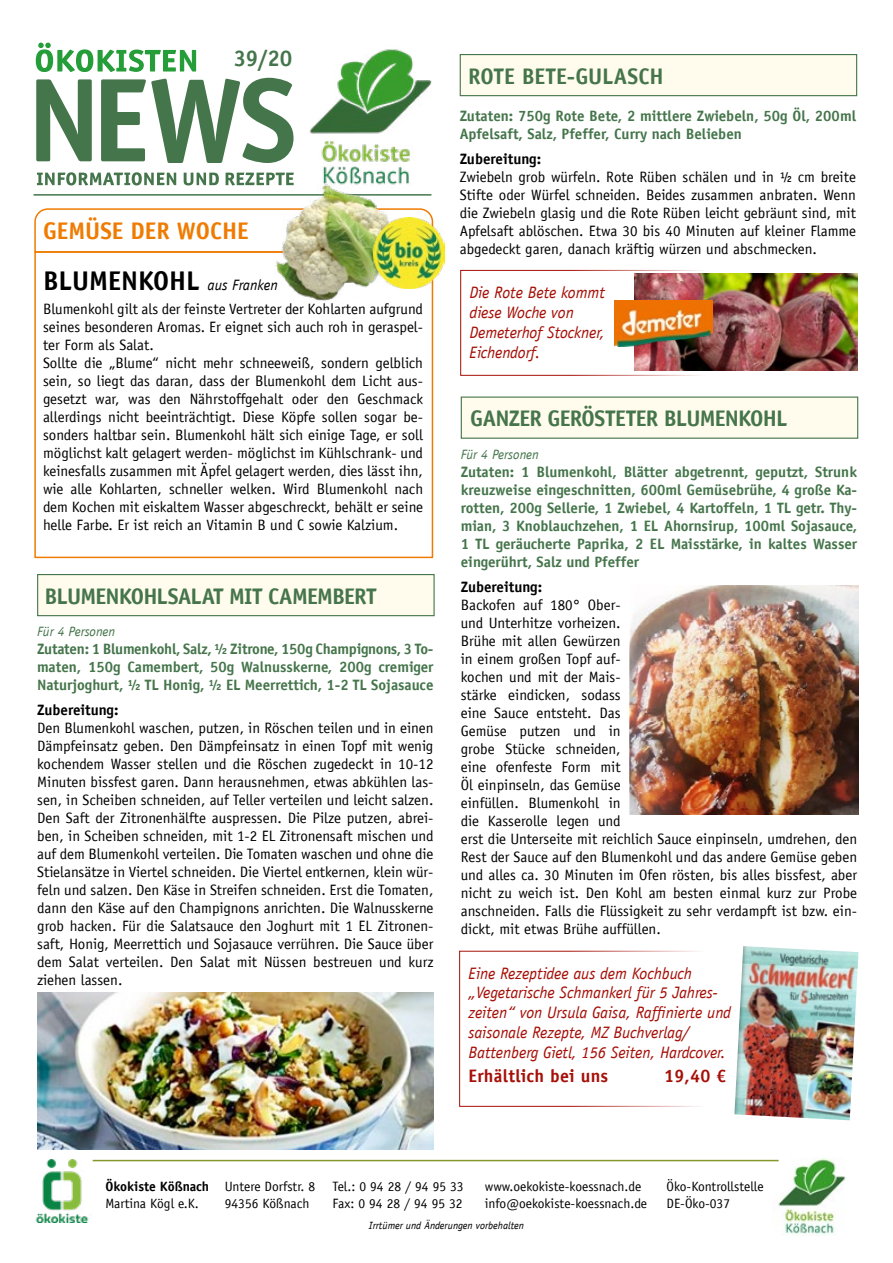
<style>
.page{position:relative;width:893px;height:1263px;background:#fff}
.page>*{position:absolute;margin:0;border:0;box-sizing:border-box;transform-origin:0 0}
.t1{font:700 27px "Officina Sans LT";color:#000}
.t2{font:700 24px "Officina Sans LT";color:#ef7b00}
.t3{font:700 22.5px "Officina Sans LT";letter-spacing:-.03em;color:#45754b}
.t4{font:700 22.5px "Officina Sans LT";letter-spacing:.005em;color:#45754b}
.t5{font:700 18px "Officina Sans LT";letter-spacing:.015em;color:#a51008}
.t6{font:italic 16.5px/19.8px "Officina Sans LT";letter-spacing:-.005em;color:#a51008}
.t7{font:15px/18px "Officina Sans LT";color:#000}
.t8{font:700 15px/18px "Officina Sans LT";color:#45754b;text-align:justify}
.t9{font:700 15px "Officina Sans LT";color:#000}
.t10{font:13.5px/16.2px "Officina Sans LT";color:#000}
.t11{font:italic 13.5px "Officina Sans LT";color:#45754b}
.t12{font:700 13.5px "Officina Sans LT";color:#000}
.t13{font:italic 10.5px "Officina Sans LT";color:#000}
.s1{font-weight:400;font-style:italic;font-size:15px}
</style>
<div class="page">
<img style="left:309px;top:49px;width:123px;height:135px">
<svg style="left:36px;top:43px;width:160px;height:29px"></svg>
<svg style="left:36px;top:78px;width:258px;height:85px"></svg>
<svg style="left:37px;top:172px;width:257px;height:13px"></svg>
<hr style="left:34px;top:194px;width:397px;height:2px;background:#45754b">
<div style="left:34px;top:251px;width:399px;height:307px;border:2px solid #ef7b00"></div>
<svg style="left:34px;top:208px;width:399px;height:45px"></svg>
<div style="left:460px;top:55px;width:397px;height:41px;background:#fffbed"></div>
<div style="left:460px;top:54px;width:397px;height:42px;border:1px solid #45754b"></div>
<div style="left:459px;top:951px;width:423px;height:156px;border:1px solid #a51008"></div>
<div style="left:38px;top:575px;width:396px;height:41px;background:#fffbed"></div>
<div style="left:37px;top:574px;width:398px;height:42px;border:1px solid #45754b"></div>
<div style="left:461px;top:397px;width:397px;height:41px;background:#fffbed"></div>
<div style="left:461px;top:396px;width:397px;height:43px;border:1px solid #45754b"></div>
<img style="left:629px;top:586px;width:229px;height:228px">
<img style="left:772px;top:1158px;width:74px;height:77px">
<hr style="left:93px;top:1160px;width:686px;height:1px;background:#85962c">
<img style="left:35px;top:1159px;width:59px;height:64px">
<img style="left:261px;top:178px;width:146px;height:127px">
<img style="left:373px;top:217px;width:71px;height:72px">
<div style="left:460px;top:270px;width:423px;height:106px;border:1px solid #a51008"></div>
<img style="left:634px;top:274px;width:223px;height:97px">
<img style="left:614px;top:301px;width:99px;height:45px">
<img style="left:734px;top:946px;width:124px;height:174px">
<img style="left:37px;top:993px;width:396px;height:157px">
<h3 class="t3" style="left:234px;top:44px;width:60px">39/20</h3>
<h2 class="t2" style="left:43px;top:216px;width:207px">GEMÜSE DER WOCHE</h2>
<h1 class="t1" style="left:43px;top:264px;width:236px">BLUMENKOHL <span class="s1">aus Franken</span></h1>
<p class="t7" style="left:43px;top:300px;width:382px">Blumenkohl gilt als der feinste Vertreter der Kohlarten aufgrund seines besonderen Aromas. Er eignet sich auch roh in geraspel&shy;ter Form als Salat.<br>Sollte die „Blume“ nicht mehr schneeweiß, sondern gelblich sein, so liegt das daran, dass der Blumenkohl dem Licht aus&shy;gesetzt war, was den Nährstoffgehalt oder den Geschmack allerdings nicht beeinträchtigt. Diese Köpfe sollen sogar be&shy;sonders haltbar sein. Blumenkohl hält sich einige Tage, er soll möglichst kalt gelagert werden- möglichst im Kühlschrank- und keinesfalls zusammen mit Äpfel gelagert werden, dies lässt ihn, wie alle Kohlarten, schneller welken. Wird Blumenkohl nach dem Kochen mit eiskaltem Wasser abgeschreckt, behält er seine helle Farbe. Er ist reich an Vitamin B und C sowie Kalzium.</p>
<h3 class="t3" style="left:45px;top:582px;width:333px">BLUMENKOHLSALAT MIT CAMEMBERT</h3>
<p class="t11" style="left:37px;top:624px;width:80px">Für 4 Personen</p>
<p class="t8" style="left:37px;top:640px;width:398px">Zutaten: 1 Blumenkohl, Salz, ½ Zitrone, 150g Champignons, 3 To&shy;maten, 150g Camembert, 50g Walnusskerne, 200g cremiger Naturjoghurt, ½ TL Honig, ½ EL Meerrettich, 1-2 TL Sojasauce</p>
<p class="t9" style="left:37px;top:701px;width:83px">Zubereitung:</p>
<p class="t7" style="left:37px;top:719px;width:398px;text-align:justify">Den Blumenkohl waschen, putzen, in Röschen teilen und in einen Dämpfeinsatz geben. Den Dämpfeinsatz in einen Topf mit wenig kochendem Wasser stellen und die Röschen zugedeckt in 10-12<br>Minuten bissfest garen. Dann herausnehmen, etwas abkühlen las&shy;sen, in Scheiben schneiden, auf Teller verteilen und leicht salzen.<br>Den Saft der Zitronenhälfte auspressen. Die Pilze putzen, abrei&shy;ben, in Scheiben schneiden, mit 1-2 EL Zitronensaft mischen und auf dem Blumenkohl verteilen. Die Tomaten waschen und ohne die Stielansätze in Viertel schneiden. Die Viertel entkernen, klein wür&shy;feln und salzen. Den Käse in Streifen schneiden. Erst die Tomaten, dann den Käse auf den Champignons anrichten. Die Walnusskerne grob hacken. Für die Salatsauce den Joghurt mit 1 EL Zitronen&shy;saft, Honig, Meerrettich und Sojasauce verrühren. Die Sauce über dem Salat verteilen. Den Salat mit Nüssen bestreuen und kurz ziehen lassen.</p>
<h3 class="t4" style="left:468px;top:62px;width:197px">ROTE BETE-GULASCH</h3>
<p class="t8" style="left:460px;top:107px;width:398px">Zutaten: 750g Rote Bete, 2 mittlere Zwiebeln, 50g Öl, 200ml<br>Apfelsaft, Salz, Pfeffer, Curry nach Belieben</p>
<p class="t9" style="left:460px;top:150px;width:83px">Zubereitung:</p>
<p class="t7" style="left:460px;top:168px;width:398px;text-align:justify">Zwiebeln grob würfeln. Rote Rüben schälen und in ½ cm breite Stifte oder Würfel schneiden. Beides zusammen anbraten. Wenn die Zwiebeln glasig und die Rote Rüben leicht gebräunt sind, mit Apfelsaft ablöschen. Etwa 30 bis 40 Minuten auf kleiner Flamme abgedeckt garen, danach kräftig würzen und abschmecken.</p>
<p class="t6" style="left:469px;top:283px;width:137px">Die Rote Bete kommt diese Woche von<br>Demeterhof Stockner,<br>Eichendorf.</p>
<h3 class="t3" style="left:470px;top:404px;width:318px">GANZER GERÖSTETER BLUMENKOHL</h3>
<p class="t11" style="left:461px;top:446px;width:80px">Für 4 Personen</p>
<p class="t8" style="left:461px;top:463px;width:398px">Zutaten: 1 Blumenkohl, Blätter abgetrennt, geputzt, Strunk kreuzweise eingeschnitten, 600ml Gemüsebrühe, 4 große Ka&shy;rotten, 200g Sellerie, 1 Zwiebel, 4 Kartoffeln, 1 TL getr. Thy&shy;mian, 3 Knoblauchzehen, 1 EL Ahornsirup, 100ml Sojasauce, 1 TL geräucherte Paprika, 2 EL Maisstärke, in kaltes Wasser eingerührt, Salz und Pfeffer</p>
<p class="t9" style="left:461px;top:577px;width:83px">Zubereitung:</p>
<p class="t7" style="left:461px;top:596px;width:398px">Backofen auf 180° Ober-<br>und Unterhitze vorheizen.<br>Brühe mit allen Gewürzen<br>in einem großen Topf auf-<br>kochen und mit der Mais-<br>stärke eindicken, sodass<br>eine Sauce entsteht. Das<br>Gemüse putzen und in<br>grobe Stücke schneiden,<br>eine ofenfeste Form mit<br>Öl einpinseln, das Gemüse<br>einfüllen. Blumenkohl in<br>die Kasserolle legen und<br>erst die Unterseite mit reichlich Sauce einpinseln, umdrehen, den Rest der Sauce auf den Blumenkohl und das andere Gemüse geben und alles ca. 30 Minuten im Ofen rösten, bis alles bissfest, aber nicht zu weich ist. Den Kohl am besten einmal kurz zur Probe anschneiden. Falls die Flüssigkeit zu sehr verdampft ist bzw. ein&shy;dickt, mit etwas Brühe auffüllen.</p>
<p class="t6" style="left:468px;top:963px;width:264px">Eine Rezeptidee aus dem Kochbuch „Vegetarische Schmankerl für 5 Jahres&shy;zeiten“ von Ursula Gaisa, Raffinierte und saisonale Rezepte, MZ Buchverlag/ Battenberg Gietl, 156 Seiten, Hardcover.</p>
<p class="t5" style="left:468px;top:1065px;width:141px">Erhältlich bei uns</p>
<p class="t5" style="left:664px;top:1065px;width:64px">19,40 €</p>
<p class="t12" style="left:105px;top:1178px;width:105px">Ökokiste Kößnach</p>
<p class="t10" style="left:105px;top:1195px;width:95px">Martina Kögl e.K.</p>
<p class="t10" style="left:225px;top:1179px;width:92px">Untere Dorfstr. 8<br>94356 Kößnach</p>
<p class="t10" style="left:332px;top:1179px;width:133px">Tel.: 0 94 28 / 94 95 33<br>Fax: 0 94 28 / 94 95 32</p>
<p class="t10" style="left:667px;top:1179px;width:99px">Öko-Kontrollstelle<br>DE-Öko-037</p>
<p class="t13" style="left:369px;top:1219px;width:157px">Irrtümer und Änderungen vorbehalten</p>
<p class="t10" style="left:485px;top:1179px;width:164px">www.oekokiste-koessnach.de info@oekokiste-koessnach.de</p>
</div>
